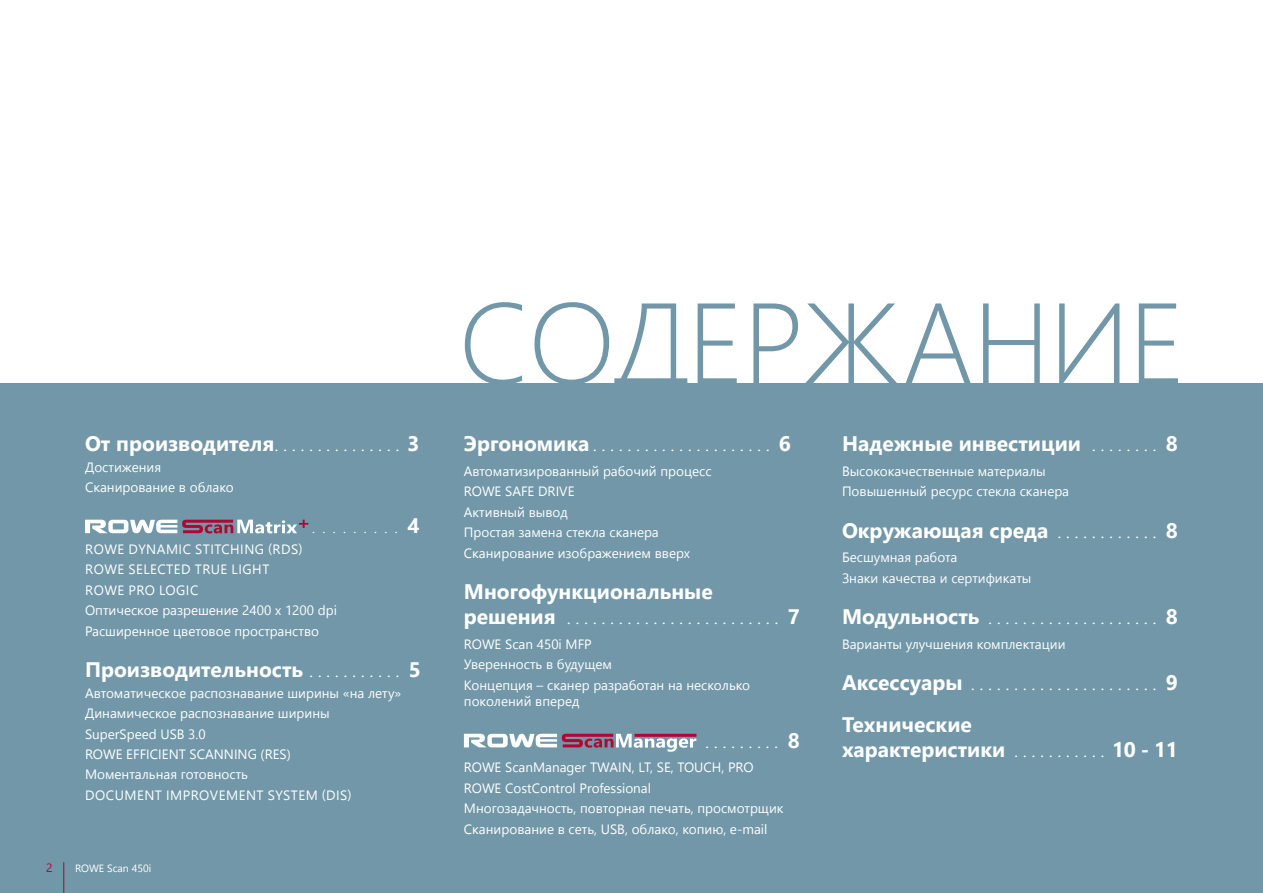
<style>
.page{position:relative;width:1263px;height:893px;background:#fff}
.page>*{position:absolute;margin:0;border:0;box-sizing:border-box;transform-origin:0 0}
.t1{font:300 114px "Segoe UI";letter-spacing:-.01em;color:#7197a8}
.t2{font:700 21px/25.2px "Segoe UI";color:#fff}
.t3{font:13.5px/20.4px "Segoe UI";color:#fff}
.t4{font:12px "Segoe UI";color:#b00631}
.t5{font:10.5px "Segoe UI";color:#fff}
.s1{font-weight:700;font-size:21px}
</style>
<div class="page">
<div style="left:0;top:383px;width:1263px;height:510px;background:#7197a8"></div>
<hr style="left:63px;top:862px;width:1px;height:31px;background:#b00631">
<svg style="left:464px;top:734px;width:232px;height:18px"></svg>
<svg style="left:85px;top:520px;width:223px;height:13px"></svg>
<h2 class="t2" style="left:85px;top:430px;width:191px">От производителя</h2>
<h2 class="t2" style="left:407px;top:433px;width:14px">3</h2>
<p class="t3" style="left:85px;top:456px;width:150px">Достижения<br>Сканирование в облако</p>
<p class="t3" style="left:312px;top:518px;width:109px">. . . . . . . . . <span class="s1">4</span></p>
<p class="t3" style="left:85px;top:538px;width:253px">ROWE DYNAMIC STITCHING (RDS)<br>ROWE SELECTED TRUE LIGHT<br>ROWE PRO LOGIC<br>Оптическое разрешение 2400 x 1200 dpi<br>Расширенное цветовое пространство</p>
<h2 class="t2" style="left:85px;top:656px;width:220px">Производительность</h2>
<h2 class="t2" style="left:409px;top:659px;width:14px">5</h2>
<p class="t3" style="left:85px;top:682px;width:318px">Автоматическое распознавание ширины «на лету»<br>Динамическое распознавание ширины<br>SuperSpeed USB 3.0<br>ROWE EFFICIENT SCANNING (RES)<br>Моментальная готовность<br>DOCUMENT IMPROVEMENT SYSTEM (DIS)</p>
<p class="t4" style="left:46px;top:863px;width:8px">2</p>
<p class="t5" style="left:75px;top:860px;width:78px">ROWE Scan 450i</p>
<h1 class="t1" style="left:459px;top:264px;width:728px">СОДЕРЖАНИЕ</h1>
<h2 class="t2" style="left:464px;top:430px;width:127px">Эргономика</h2>
<h2 class="t2" style="left:779px;top:433px;width:14px">6</h2>
<p class="t3" style="left:464px;top:460px;width:249px">Автоматизированный рабочий процесс<br>ROWE SAFE DRIVE<br>Активный вывод<br>Простая замена стекла сканера<br>Сканирование изображением вверх</p>
<h2 class="t2" style="left:464px;top:578px;width:250px">Многофункциональные решения</h2>
<h2 class="t2" style="left:788px;top:606px;width:14px">7</h2>
<p class="t3" style="left:464px;top:633px;width:288px">ROWE Scan 450i MFP<br>Уверенность в будущем<br>Концепция – сканер разработан на несколько</p>
<p class="t3" style="left:464px;top:691px;width:117px">поколений вперед</p>
<h2 class="t2" style="left:788px;top:729px;width:14px">8</h2>
<p class="t3" style="left:464px;top:757px;width:321px">ROWE ScanManager TWAIN, LT, SE, TOUCH, PRO ROWE CostControl Professional<br>Многозадачность, повторная печать, просмотрщик Сканирование в сеть, USB, облако, копию, e-mail</p>
<h2 class="t2" style="left:842px;top:430px;width:241px">Надежные инвестиции</h2>
<h2 class="t2" style="left:1166px;top:433px;width:14px">8</h2>
<p class="t3" style="left:842px;top:460px;width:229px">Высококачественные материалы<br>Повышенный ресурс стекла сканера</p>
<h2 class="t2" style="left:842px;top:517px;width:208px">Окружающая среда</h2>
<h2 class="t2" style="left:1166px;top:520px;width:14px">8</h2>
<p class="t3" style="left:842px;top:547px;width:191px">Бесшумная работа<br>Знаки качества и сертификаты</p>
<h2 class="t2" style="left:842px;top:603px;width:139px">Модульность</h2>
<h2 class="t2" style="left:1166px;top:606px;width:14px">8</h2>
<p class="t3" style="left:842px;top:633px;width:225px">Варианты улучшения комплектации</p>
<h2 class="t2" style="left:842px;top:669px;width:122px">Аксессуары</h2>
<h2 class="t2" style="left:1166px;top:672px;width:14px">9</h2>
<h2 class="t2" style="left:842px;top:711px;width:165px">Технические характеристики</h2>
<h2 class="t2" style="left:1112px;top:739px;width:67px">10 - 11</h2>
</div>
